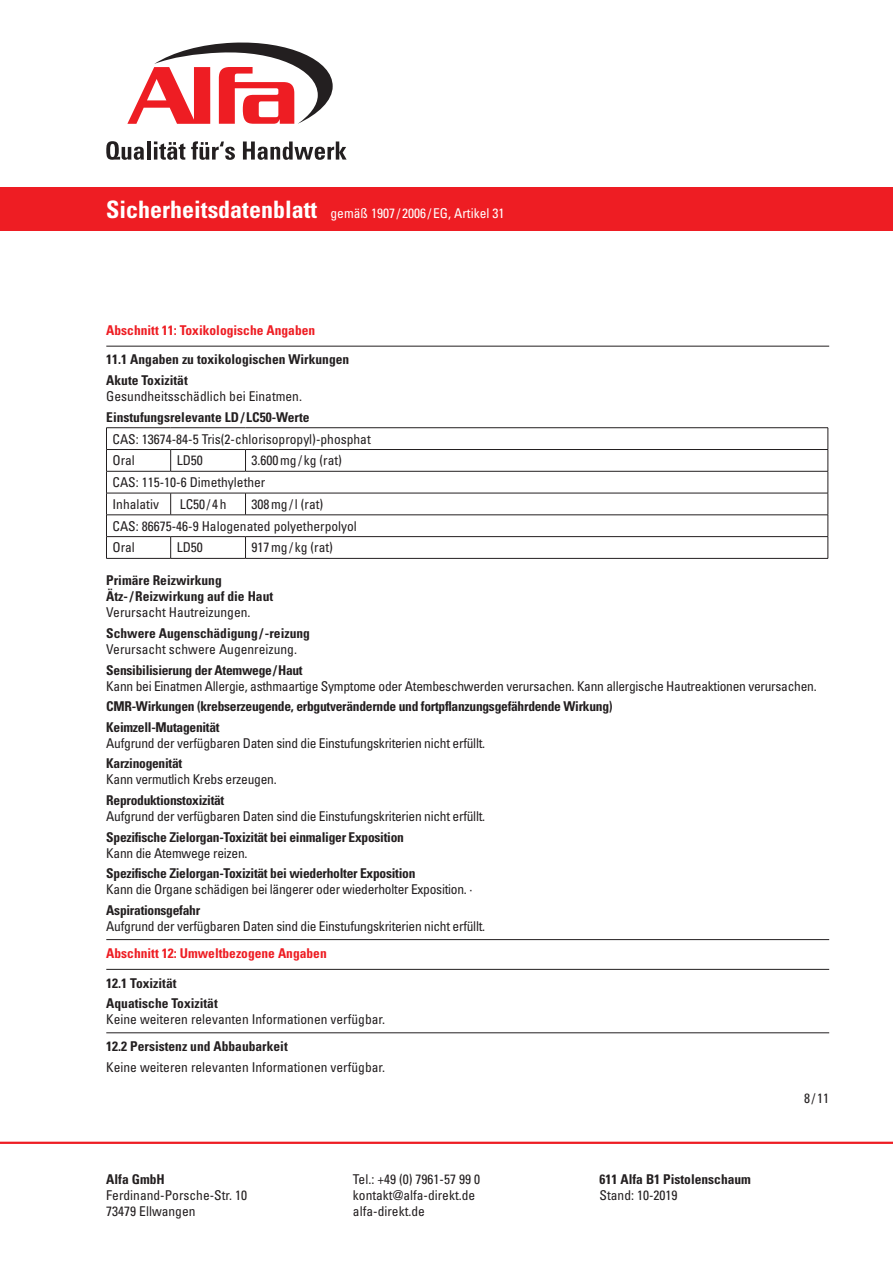
<style>
.page{position:relative;width:893px;height:1263px;background:#fff}
.page>*{position:absolute;margin:0;border:0;box-sizing:border-box;transform-origin:0 0}
.t1{font:condensed 13.5px/21.8px "Univers LT Std";color:#231f20}
.t2{font:condensed 13.5px "Univers LT Std";letter-spacing:-.02em;color:#231f20}
.t3{font:700 condensed 13.5px/20.4px "Univers LT Std";letter-spacing:-.02em;color:#231f20}
.t4{font:700 condensed 13.5px/20.4px "Univers LT Std";color:#231f20}
.t5{font:700 condensed 13.5px "Univers LT Std";color:#ee1d23}
.t6{font:condensed 13.5px "Univers LT Std";color:#fff}
.s1{font-weight:700;font-size:24px}
</style>
<div class="page">
<hr style="left:0;top:1142px;width:893px;height:2px;background:#ee1d23">
<div style="left:0;top:187px;width:893px;height:44px;background:#ee1d23"></div>
<svg style="left:106px;top:141px;width:38px;height:19px"></svg>
<hr style="left:147px;top:141px;width:3px;height:19px;background:#231f20">
<svg style="left:154px;top:141px;width:31px;height:19px"></svg>
<svg style="left:191px;top:141px;width:44px;height:19px"></svg>
<svg style="left:243px;top:141px;width:104px;height:19px"></svg>
<svg style="left:127px;top:42px;width:206px;height:82px"></svg>
<hr style="left:106px;top:346px;width:723px;height:1px;background:#231f20">
<hr style="left:106px;top:1032px;width:723px;height:1px;background:#231f20">
<hr style="left:106px;top:939px;width:723px;height:1px;background:#231f20">
<hr style="left:106px;top:969px;width:723px;height:1px;background:#231f20">
<hr style="left:106px;top:427px;width:65px;height:1px;background:#231f20">
<hr style="left:171px;top:427px;width:74px;height:1px;background:#231f20">
<hr style="left:245px;top:427px;width:583px;height:1px;background:#231f20">
<hr style="left:106px;top:449px;width:65px;height:1px;background:#231f20">
<hr style="left:171px;top:449px;width:74px;height:1px;background:#231f20">
<svg style="left:170px;top:450px;width:1px;height:21px"></svg>
<hr style="left:245px;top:449px;width:583px;height:1px;background:#231f20">
<svg style="left:245px;top:450px;width:1px;height:21px"></svg>
<hr style="left:106px;top:471px;width:65px;height:1px;background:#231f20">
<hr style="left:171px;top:471px;width:74px;height:1px;background:#231f20">
<hr style="left:245px;top:471px;width:583px;height:1px;background:#231f20">
<hr style="left:106px;top:493px;width:65px;height:1px;background:#231f20">
<hr style="left:171px;top:493px;width:74px;height:1px;background:#231f20">
<svg style="left:170px;top:493px;width:1px;height:22px"></svg>
<hr style="left:245px;top:493px;width:583px;height:1px;background:#231f20">
<svg style="left:245px;top:493px;width:1px;height:22px"></svg>
<hr style="left:106px;top:515px;width:65px;height:1px;background:#231f20">
<hr style="left:171px;top:515px;width:74px;height:1px;background:#231f20">
<hr style="left:245px;top:515px;width:583px;height:1px;background:#231f20">
<hr style="left:106px;top:536px;width:65px;height:1px;background:#231f20">
<svg style="left:106px;top:428px;width:1px;height:130px"></svg>
<hr style="left:171px;top:536px;width:74px;height:1px;background:#231f20">
<svg style="left:170px;top:537px;width:1px;height:21px"></svg>
<hr style="left:245px;top:536px;width:583px;height:1px;background:#231f20">
<svg style="left:245px;top:537px;width:1px;height:21px"></svg>
<svg style="left:828px;top:428px;width:1px;height:130px"></svg>
<hr style="left:106px;top:558px;width:65px;height:1px;background:#231f20">
<hr style="left:171px;top:558px;width:74px;height:1px;background:#231f20">
<hr style="left:245px;top:558px;width:583px;height:1px;background:#231f20">
<p class="t6" style="left:106px;top:205px;width:400px"><span class="s1">Sicherheitsdatenblatt</span> gemäß 1907 / 2006 /EG, Artikel 31</p>
<p class="t5" style="left:106px;top:322px;width:210px">Abschnitt 11: Toxikologische Angaben</p>
<p class="t4" style="left:106px;top:349px;width:244px">11.1 Angaben zu toxikologischen Wirkungen<br>Akute Toxizität</p>
<p class="t1" style="left:106px;top:385px;width:197px">Gesundheitsschädlich bei Einatmen.</p>
<p class="t4" style="left:106px;top:406px;width:205px">Einstufungsrelevante LD/ LC50-Werte</p>
<p class="t1" style="left:112px;top:428px;width:260px">CAS: 13674-84-5 Tris(2-chlorisopropyl)-phosphat<br>Oral</p>
<p class="t1" style="left:112px;top:449px;width:231px;text-indent:139px">3.600mg / kg (rat)<br>CAS: 115-10-6 Dimethylether<br>Inhalativ</p>
<p class="t2" style="left:177px;top:452px;width:28px">LD50</p>
<p class="t1" style="left:112px;top:493px;width:246px;text-indent:139px">308mg /l (rat)<br>CAS: 86675-46-9 Halogenated polyetherpolyol<br>Oral</p>
<p class="t2" style="left:180px;top:495px;width:49px">LC50/4h</p>
<p class="t2" style="left:177px;top:539px;width:28px">LD50</p>
<p class="t1" style="left:251px;top:536px;width:83px">917mg / kg (rat)</p>
<p class="t4" style="left:106px;top:572px;width:168px;line-height:16.2px">Primäre Reizwirkung<br>Ätz-/Reizwirkung auf die Haut</p>
<p class="t1" style="left:106px;top:601px;width:146px">Verursacht Hautreizungen.</p>
<p class="t4" style="left:106px;top:623px;width:205px">Schwere Augenschädigung /-reizung</p>
<p class="t1" style="left:106px;top:638px;width:192px">Verursacht schwere Augenreizung.</p>
<p class="t3" style="left:106px;top:659px;width:198px">Sensibilisierung der Atemwege/Haut</p>
<p class="t2" style="left:106px;top:677px;width:712px">Kann bei Einatmen Allergie, asthmaartige Symptome oder Atembeschwerden verursachen. Kann allergische Hautreaktionen verursachen.</p>
<p class="t3" style="left:106px;top:696px;width:508px">CMR-Wirkungen (krebserzeugende, erbgutverändernde und fortpflanzungsgefährdende Wirkung)<br>Keimzell-Mutagenität</p>
<p class="t2" style="left:106px;top:734px;width:380px">Aufgrund der verfügbaren Daten sind die Einstufungskriterien nicht erfüllt.</p>
<p class="t3" style="left:106px;top:753px;width:78px">Karzinogenität</p>
<p class="t2" style="left:106px;top:771px;width:172px">Kann vermutlich Krebs erzeugen.</p>
<p class="t3" style="left:106px;top:790px;width:120px">Reproduktionstoxizität</p>
<p class="t2" style="left:106px;top:808px;width:380px">Aufgrund der verfügbaren Daten sind die Einstufungskriterien nicht erfüllt.</p>
<p class="t3" style="left:106px;top:826px;width:299px">Spezifische Zielorgan-Toxizität bei einmaliger Exposition</p>
<p class="t2" style="left:106px;top:844px;width:143px">Kann die Atemwege reizen.</p>
<p class="t3" style="left:106px;top:863px;width:311px">Spezifische Zielorgan-Toxizität bei wiederholter Exposition</p>
<p class="t2" style="left:106px;top:881px;width:368px">Kann die Organe schädigen bei längerer oder wiederholter Exposition. ·</p>
<p class="t3" style="left:106px;top:900px;width:95px">Aspirationsgefahr</p>
<p class="t2" style="left:106px;top:918px;width:380px">Aufgrund der verfügbaren Daten sind die Einstufungskriterien nicht erfüllt.</p>
<p class="t5" style="left:106px;top:945px;width:222px">Abschnitt 12: Umweltbezogene Angaben</p>
<p class="t4" style="left:106px;top:972px;width:113px">12.1 Toxizität<br>Aquatische Toxizität</p>
<p class="t1" style="left:106px;top:1008px;width:280px">Keine weiteren relevanten Informationen verfügbar.</p>
<p class="t4" style="left:106px;top:1036px;width:183px">12.2 Persistenz und Abbaubarkeit</p>
<p class="t1" style="left:106px;top:1056px;width:280px">Keine weiteren relevanten Informationen verfügbar.</p>
<p class="t4" style="left:106px;top:1169px;width:60px">Alfa GmbH</p>
<p class="t1" style="left:106px;top:1187px;width:142px;line-height:16.2px">Ferdinand-Porsche-Str. 10<br>73479 Ellwangen</p>
<p class="t1" style="left:353px;top:1171px;width:129px;line-height:16.2px">Tel.: +49 (0) 7961-57 99 0 kontakt@alfa-direkt.de alfa-direkt.de</p>
<p class="t4" style="left:600px;top:1169px;width:153px">611 Alfa B1 Pistolenschaum</p>
<p class="t1" style="left:600px;top:1184px;width:79px">Stand: 10-2019</p>
<p class="t2" style="left:804px;top:1090px;width:27px">8/11</p>
</div>
